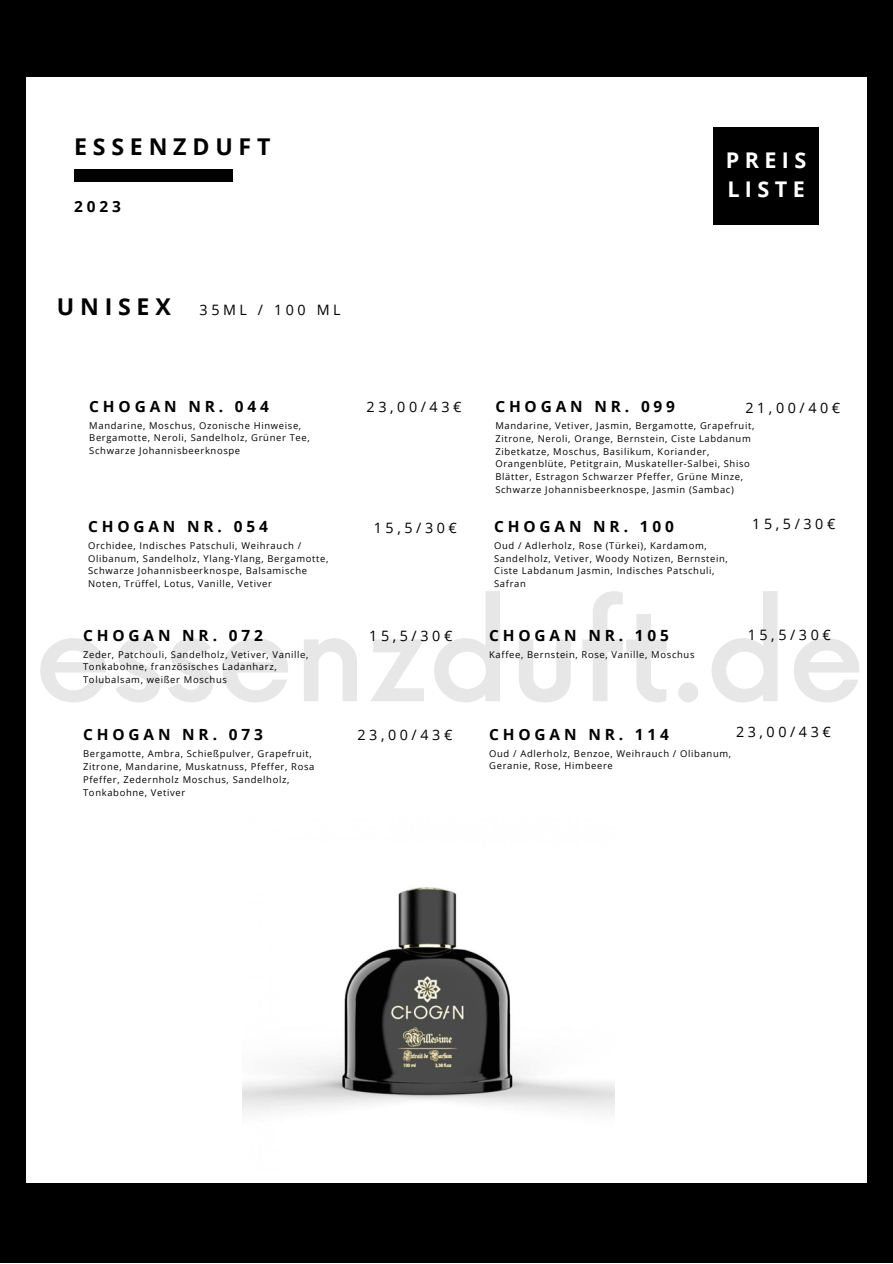
<style>
.page{position:relative;width:893px;height:1264px;background:#fff}
.page>*{position:absolute;margin:0;border:0;box-sizing:border-box;transform-origin:0 0}
.t1{font:500 123.75px "Now";color:#000}
.t2{font:700 23.1px "Open Sans";letter-spacing:.25em;color:#000}
.t3{font:700 21.6px/29.2px "Open Sans";letter-spacing:.25em;color:#fff}
.t4{font:700 15.45px "Open Sans";letter-spacing:.25em;color:#000}
.t5{font:14.25px "Open Sans";letter-spacing:.25em;color:#000}
.t6{font:9.45px/12.6px "Open Sans";letter-spacing:.07em;color:#000}
</style>
<div class="page">
<div style="left:0;top:0;width:892px;height:1262px;background:#000"></div>
<div style="left:26px;top:77px;width:840px;height:1105px;background:#fff"></div>
<div style="left:713px;top:127px;width:105px;height:98px;background:#000"></div>
<div style="left:74px;top:170px;width:159px;height:12px;background:#000"></div>
<img style="left:242px;top:887px;width:372px;height:226px">
<h2 class="t2" style="left:74px;top:130px;width:198px">ESSENZDUFT</h2>
<h3 class="t4" style="left:74px;top:195px;width:48px">2023</h3>
<h2 class="t2" style="left:57px;top:291px;width:115px">UNISEX</h2>
<h3 class="t5" style="left:200px;top:299px;width:142px">35ML / 100 ML</h3>
<h3 class="t3" style="left:725px;top:145px;width:82px">PREIS<br>LISTE</h3>
<h3 class="t4" style="left:495px;top:395px;width:181px">CHOGAN NR. 099</h3>
<p class="t6" style="left:495px;top:419px;width:260px">Mandarine, Vetiver, Jasmin, Bergamotte, Grapefruit, Zitrone, Neroli, Orange, Bernstein, Ciste Labdanum Zibetkatze, Moschus, Basilikum, Koriander, Orangenblüte, Petitgrain, Muskateller-Salbei, Shiso Blätter, Estragon Schwarzer Pfeffer, Grüne Minze, Schwarze Johannisbeerknospe, Jasmin (Sambac)</p>
<h3 class="t4" style="left:494px;top:516px;width:181px">CHOGAN NR. 100</h3>
<p class="t6" style="left:494px;top:539px;width:235px">Oud / Adlerholz, Rose (Türkei), Kardamom, Sandelholz, Vetiver, Woody Notizen, Bernstein, Ciste Labdanum Jasmin, Indisches Patschuli, Safran</p>
<h3 class="t4" style="left:89px;top:396px;width:181px">CHOGAN NR. 044</h3>
<p class="t6" style="left:89px;top:419px;width:222px">Mandarine, Moschus, Ozonische Hinweise,<br>Bergamotte, Neroli, Sandelholz, Grüner Tee,<br>Schwarze Johannisbeerknospe</p>
<h3 class="t5" style="left:366px;top:397px;width:96px">23,00/43€</h3>
<h3 class="t5" style="left:745px;top:397px;width:96px">21,00/40€</h3>
<h3 class="t5" style="left:752px;top:514px;width:85px">15,5/30€</h3>
<h3 class="t4" style="left:88px;top:516px;width:181px">CHOGAN NR. 054</h3>
<p class="t6" style="left:88px;top:539px;width:242px">Orchidee, Indisches Patschuli, Weihrauch / Olibanum, Sandelholz, Ylang-Ylang, Bergamotte, Schwarze Johannisbeerknospe, Balsamische Noten, Trüffel, Lotus, Vanille, Vetiver</p>
<h3 class="t5" style="left:374px;top:517px;width:85px">15,5/30€</h3>
<h1 class="t1" style="left:34px;top:590px;width:831px">essenzduft.de</h1>
<h3 class="t5" style="left:736px;top:721px;width:96px">23,00/43€</h3>
<h3 class="t5" style="left:747px;top:625px;width:85px">15,5/30€</h3>
<h3 class="t4" style="left:489px;top:624px;width:181px">CHOGAN NR. 105</h3>
<p class="t6" style="left:489px;top:648px;width:207px">Kaffee, Bernstein, Rose, Vanille, Moschus</p>
<h3 class="t4" style="left:83px;top:625px;width:181px">CHOGAN NR. 072</h3>
<p class="t6" style="left:83px;top:648px;width:227px">Zeder, Patchouli, Sandelholz, Vetiver, Vanille,<br>Tonkabohne, französisches Ladanharz,<br>Tolubalsam, weißer Moschus</p>
<h3 class="t5" style="left:369px;top:625px;width:85px">15,5/30€</h3>
<h3 class="t4" style="left:489px;top:723px;width:181px">CHOGAN NR. 114</h3>
<p class="t6" style="left:489px;top:746px;width:243px">Oud / Adlerholz, Benzoe, Weihrauch / Olibanum,<br>Geranie, Rose, Himbeere</p>
<h3 class="t4" style="left:83px;top:723px;width:181px">CHOGAN NR. 073</h3>
<p class="t6" style="left:83px;top:746px;width:233px;line-height:13px">Bergamotte, Ambra, Schießpulver, Grapefruit, Zitrone, Mandarine, Muskatnuss, Pfeffer, Rosa Pfeffer, Zedernholz Moschus, Sandelholz, Tonkabohne, Vetiver</p>
<h3 class="t5" style="left:357px;top:724px;width:96px">23,00/43€</h3>
</div>
